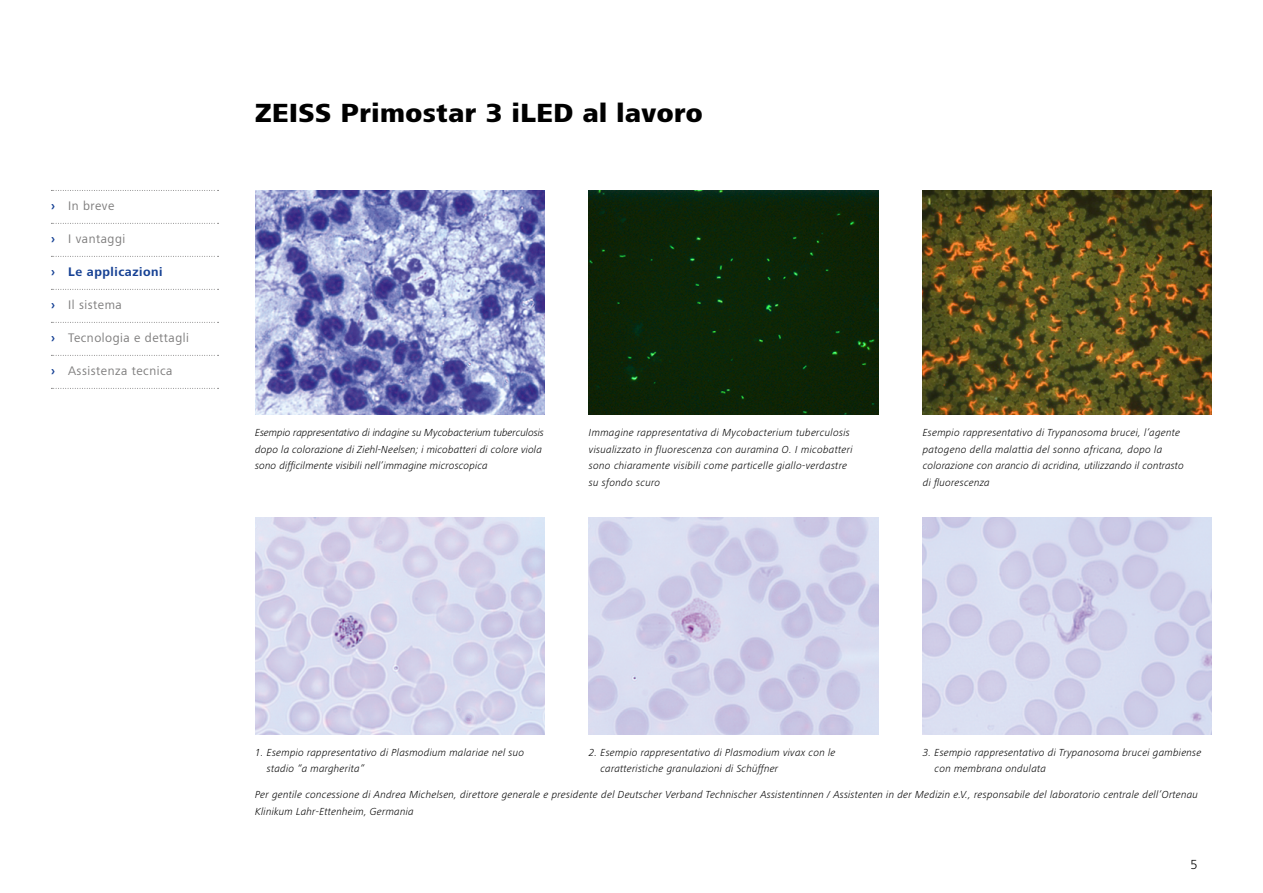
<style>
.page{position:relative;width:1263px;height:893px;background:#fff}
.page>*{position:absolute;margin:0;border:0;box-sizing:border-box;transform-origin:0 0}
.t1{font:800 27px "ZEISS Frutiger Next W1 G";letter-spacing:.02em;color:#000}
.t2{font:300 13.5px "ZEISS Frutiger Next W1 G";color:#000}
.t3{font:12.75px "ZEISS Frutiger Next W1 G";letter-spacing:.04em;color:#7c7b7b}
.t4{font:700 12.75px "ZEISS Frutiger Next W1 G";letter-spacing:.04em;color:#164194}
.t5{font:italic 300 10.5px/16.5px "ZEISS Frutiger Next W1 G";letter-spacing:.02em;color:#000}
.s1{font-weight:700;color:#164194}
</style>
<div class="page">
<img style="left:255px;top:190px;width:289px;height:225px">
<img style="left:589px;top:190px;width:289px;height:225px">
<img style="left:255px;top:518px;width:289px;height:216px">
<img style="left:589px;top:518px;width:289px;height:216px">
<img style="left:923px;top:518px;width:289px;height:216px">
<img style="left:923px;top:190px;width:289px;height:225px">
<svg style="left:51px;top:190px;width:168px;height:1px"></svg>
<svg style="left:51px;top:223px;width:168px;height:1px"></svg>
<svg style="left:51px;top:256px;width:168px;height:1px"></svg>
<svg style="left:51px;top:289px;width:168px;height:1px"></svg>
<svg style="left:51px;top:322px;width:168px;height:1px"></svg>
<svg style="left:51px;top:355px;width:168px;height:1px"></svg>
<svg style="left:51px;top:388px;width:168px;height:1px"></svg>
<p class="t3" style="left:51px;top:197px;width:65px"><span class="s1">›</span> In breve</p>
<p class="t3" style="left:51px;top:230px;width:76px"><span class="s1">›</span> I vantaggi</p>
<p class="t4" style="left:51px;top:263px;width:113px">› Le applicazioni</p>
<p class="t3" style="left:51px;top:296px;width:72px"><span class="s1">›</span> Il sistema</p>
<p class="t3" style="left:51px;top:329px;width:139px"><span class="s1">›</span> Tecnologia e dettagli</p>
<p class="t3" style="left:51px;top:362px;width:123px"><span class="s1">›</span> Assistenza tecnica</p>
<h1 class="t1" style="left:255px;top:93px;width:449px">ZEISS Primostar 3 iLED al lavoro</h1>
<p class="t5" style="left:255px;top:424px;width:290px">Esempio rappresentativo di indagine su Mycobacterium tuberculosis dopo la colorazione di Ziehl-Neelsen; i micobatteri di colore viola sono difficilmente visibili nell’immagine microscopica</p>
<p class="t5" style="left:589px;top:424px;width:265px">Immagine rappresentativa di Mycobacterium tuberculosis visualizzato in fluorescenza con auramina O. I micobatteri sono chiaramente visibili come particelle giallo-verdastre su sfondo scuro</p>
<p class="t5" style="left:923px;top:424px;width:263px">Esempio rappresentativo di Trypanosoma brucei, l’agente patogeno della malattia del sonno africana, dopo la colorazione con arancio di acridina, utilizzando il contrasto di fluorescenza</p>
<p class="t5" style="left:267px;top:743px;width:259px;text-indent:-12px">1. Esempio rappresentativo di Plasmodium malariae nel suo stadio “a margherita”</p>
<p class="t5" style="left:600px;top:743px;width:237px;text-indent:-12px">2. Esempio rappresentativo di Plasmodium vivax con le caratteristiche granulazioni di Schüffner</p>
<p class="t5" style="left:934px;top:743px;width:268px;text-indent:-12px">3. Esempio rappresentativo di Trypanosoma brucei gambiense con membrana ondulata</p>
<p class="t5" style="left:255px;top:786px;width:944px">Per gentile concessione di Andrea Michelsen, direttore generale e presidente del Deutscher Verband Technischer Assistentinnen / Assistenten in der Medizin e.V., responsabile del laboratorio centrale dell’Ortenau<br>Klinikum Lahr-Ettenheim, Germania</p>
<p class="t2" style="left:1190px;top:855px;width:9px">5</p>
</div>
